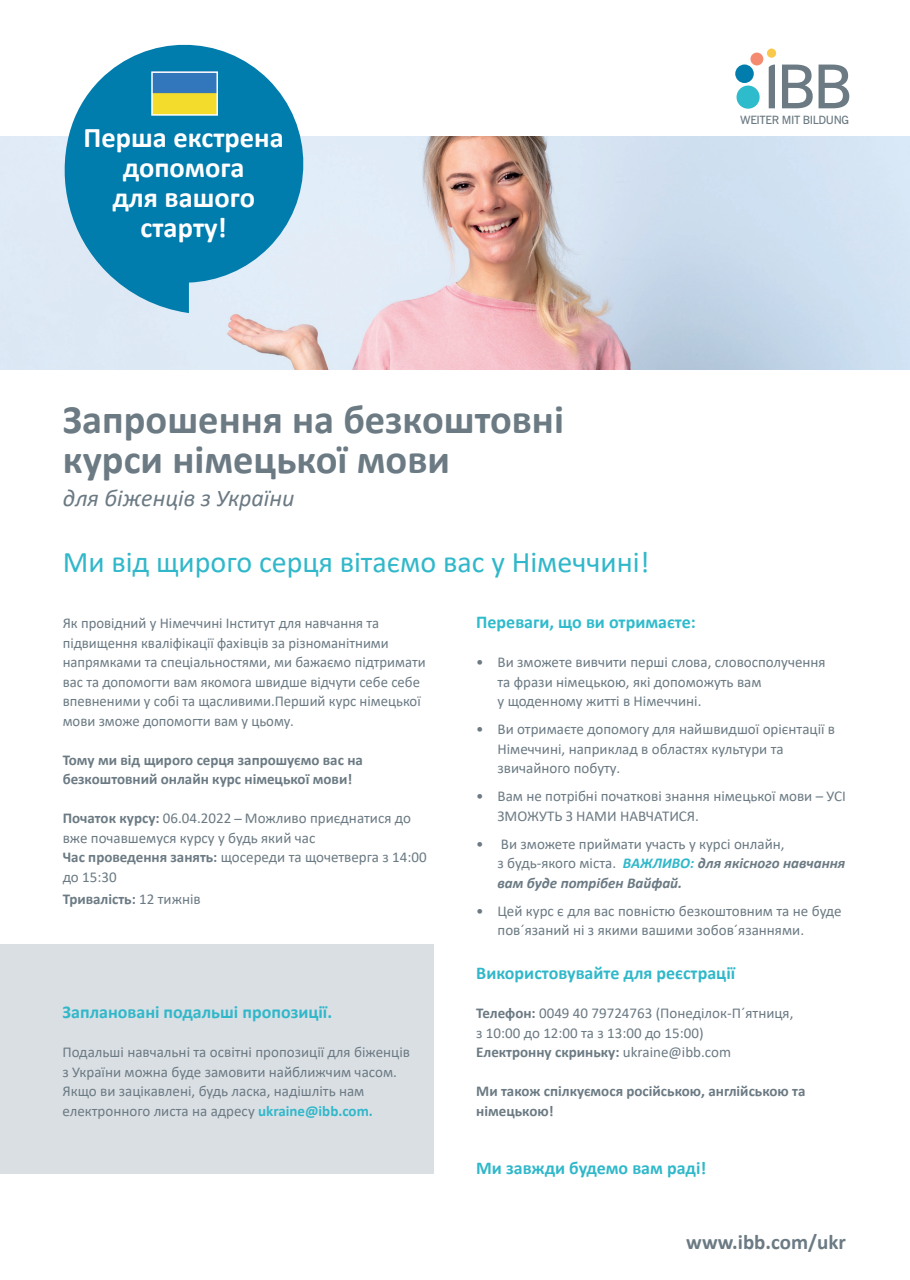
<style>
.page{position:relative;width:910px;height:1280px;background:#fff}
.page>*{position:absolute;margin:0;border:0;box-sizing:border-box;transform-origin:0 0}
.t1{font:700 40.5px/40.5px "Calibri";color:#6b7a83}
.t2{font:30px "Calibri";color:#30b8ca}
.t3{font:700 28.5px/30px "Calibri";color:#fff;text-align:center}
.t4{font:italic 24px "Calibri";color:#6b7a83}
.t5{font:700 21px "Calibri";color:#6b7a83}
.t6{font:700 18px "Calibri";color:#30b8ca}
.t7{font:700 18px "Calibri";color:#2ebbcc}
.t8{font:15px/19.5px "Calibri";color:#6b7a83}
.t9{font:700 15px/19.5px "Calibri";color:#6b7a83}
.t10{font:600 11.4px "News Gothic BT";letter-spacing:-.04em;color:#6b7a83}
.s1{font-weight:700}
.s2{font-weight:400}
.s3{font-weight:700;color:#30b8ca}
.s4{font-weight:700;font-style:italic;color:#30b8ca}
.s5{font-weight:700;font-style:italic}
</style>
<div class="page">
<svg style="left:769px;top:65px;width:6px;height:43px"></svg>
<svg style="left:782px;top:65px;width:67px;height:43px"></svg>
<div style="left:736px;top:86px;width:24px;height:23px;background:#2ebbcc;border-radius:50%"></div>
<div style="left:735px;top:64px;width:19px;height:19px;background:#007cad;border-radius:50%"></div>
<div style="left:750px;top:53px;width:13px;height:12px;background:#f48a6f;border-radius:50%"></div>
<div style="left:767px;top:49px;width:9px;height:9px;background:#fac94b;border-radius:50%"></div>
<img style="left:0;top:136px;width:910px;height:234px">
<svg style="left:57px;top:44px;width:258px;height:269px;background:#4fa4c7"></svg>
<img style="left:154px;top:74px;width:61px;height:39px">
<div style="left:151px;top:71px;width:67px;height:45px;border:2px solid #fff"></div>
<div style="left:0;top:944px;width:434px;height:230px;background:#dadfe4"></div>
<h3 class="t3" style="left:84px;top:122px;width:202px">Перша екстрена допомога<br>для вашого старту!</h3>
<h1 class="t1" style="left:63px;top:398px;width:503px">Запрошення на безкоштовні курси німецької мови</h1>
<h3 class="t4" style="left:63px;top:482px;width:233px">для біженців з України</h3>
<h2 class="t2" style="left:63px;top:541px;width:588px">Ми від щирого серця вітаємо вас у Німеччині!</h2>
<p class="t10" style="left:740px;top:113px;width:110px">WEITER MIT BILDUNG</p>
<p class="t8" style="left:63px;top:613px;width:364px">Як провідний у Німеччині Інститут для навчання та підвищення кваліфікації фахівців за різноманітними напрямками та спеціальностями, ми бажаємо підтримати вас та допомогти вам якомога швидше відчути себе себе впевненими у собі та щасливими.Перший курс німецької мови зможе допомогти вам у цьому.</p>
<p class="t9" style="left:63px;top:750px;width:302px">Тому ми від щирого серця запрошуємо вас на безкоштовний онлайн курс німецької мови!</p>
<p class="t8" style="left:63px;top:808px;width:365px"><span class="s1">Початок курсу:</span> 06.04.2022 ̶Можливо приєднатися до вже почавшемуся курсу у будь який час<br><span class="s1">Час проведення занять:</span> щосереди та щочетверга з 14:00 до 15:30</p>
<p class="t9" style="left:63px;top:889px;width:140px">Тривалість: <span class="s2">12 тижнів</span></p>
<p class="t6" style="left:63px;top:999px;width:271px">Заплановані подальші пропозиції.</p>
<p class="t8" style="left:63px;top:1042px;width:349px">Подальші навчальні та освітні пропозиції для біженців з України можна буде замовити найближчим часом.<br>Якщо ви зацікавлені, будь ласка, надішліть нам електронного листа на адресу <span class="s3">ukraine@ibb.com.</span></p>
<p class="t7" style="left:476px;top:609px;width:221px">Переваги, що ви отримаєте:</p>
<p class="t8" style="left:497px;top:652px;width:330px;text-indent:-21px">• Ви зможете вивчити перші слова, словосполучення та фрази німецькою, які допоможуть вам<br>у щоденному житті в Німеччині.</p>
<p class="t8" style="left:497px;top:719px;width:339px;text-indent:-21px">• Ви отримаєте допомогу для найшвидшої орієнтації в<br>Німеччині, наприклад в областях культури та звичайного побуту.</p>
<p class="t8" style="left:497px;top:786px;width:350px;text-indent:-21px">• Вам не потрібні початкові знання німецької мови – УСІ<br>ЗМОЖУТЬ З НАМИ НАВЧАТИСЯ.</p>
<p class="t8" style="left:497px;top:833px;width:349px;text-indent:-21px">• Ви зможете приймати участь у курсі онлайн,<br>з будь-якого міста. <span class="s4">ВАЖЛИВО:</span> <span class="s5">для якісного навчання вам буде потрібен Вайфай.</span></p>
<p class="t8" style="left:497px;top:900px;width:346px;text-indent:-21px">• Цей курс є для вас повністю безкоштовним та не буде пов´язаний ні з якими вашими зобов´язаннями.</p>
<p class="t6" style="left:476px;top:960px;width:260px">Використовувайте для реєстрації</p>
<p class="t8" style="left:476px;top:1003px;width:319px"><span class="s1">Телефон:</span> 0049 40 79724763 (Понеділок-П´ятниця, з 10:00 до 12:00 та з 13:00 до 15:00)<br><span class="s1">Електронну скриньку:</span> ukraine@ibb.com</p>
<p class="t9" style="left:476px;top:1081px;width:331px">Ми також спілкуємося російською, англійською та німецькою!</p>
<p class="t6" style="left:476px;top:1155px;width:232px">Ми завжди будемо вам раді!</p>
<h3 class="t5" style="left:686px;top:1227px;width:161px">www.ibb.com/ukr</h3>
</div>
